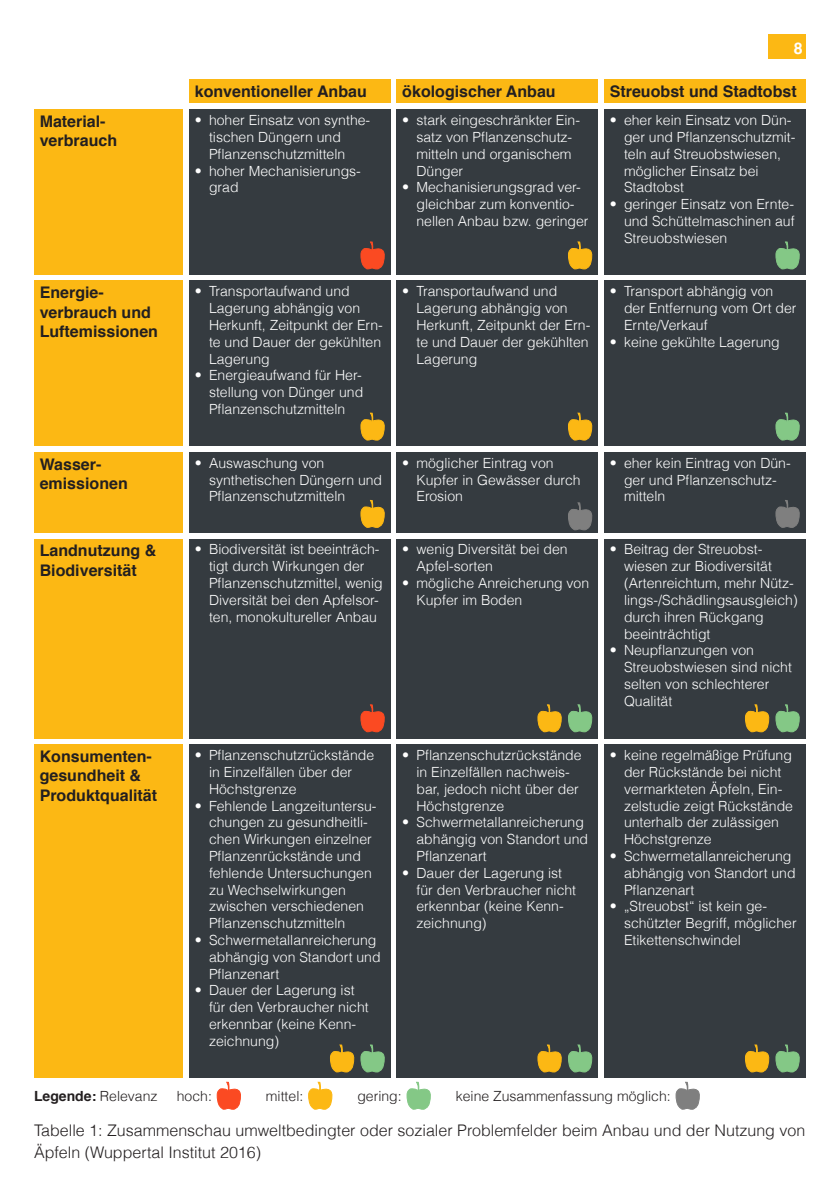
<style>
.page{position:relative;width:840px;height:1191px;background:#fff}
.page>*{position:absolute;margin:0;border:0;box-sizing:border-box;transform-origin:0 0}
.Abbildung_spaltenbes{font:700 16px/19.2px "Helvetica";color:#231f20}
.Exkurs_Text{font:300 16px/22px "Helvetica";color:#231f20}
.Numerierung{font:700 16px "Helvetica";color:#fff}
.t1{font:300 14px/16.8px "Helvetica";color:#fff}
.Legende{font:300 14px "Helvetica";color:#231f20}
.Legende-2{font:700 14px "Helvetica";color:#231f20}
.s1{font-weight:300}
</style>
<div class="page">
<div style="left:767px;top:34px;width:38px;height:24px;background:#fcb814"></div>
<div style="left:189px;top:79px;width:201px;height:24px;background:#fcb814"></div>
<div style="left:396px;top:79px;width:201px;height:24px;background:#fcb814"></div>
<div style="left:603px;top:79px;width:202px;height:24px;background:#fcb814"></div>
<div style="left:189px;top:109px;width:201px;height:165px;background:#353b40"></div>
<div style="left:396px;top:109px;width:201px;height:165px;background:#353b40"></div>
<div style="left:603px;top:109px;width:202px;height:165px;background:#353b40"></div>
<div style="left:34px;top:281px;width:149px;height:165px;background:#fcb814"></div>
<div style="left:34px;top:109px;width:149px;height:165px;background:#fcb814"></div>
<div style="left:189px;top:281px;width:201px;height:165px;background:#353b40"></div>
<div style="left:396px;top:281px;width:201px;height:165px;background:#353b40"></div>
<div style="left:603px;top:281px;width:202px;height:165px;background:#353b40"></div>
<div style="left:34px;top:452px;width:149px;height:80px;background:#fcb814"></div>
<div style="left:189px;top:452px;width:201px;height:80px;background:#353b40"></div>
<div style="left:396px;top:452px;width:201px;height:80px;background:#353b40"></div>
<div style="left:603px;top:452px;width:202px;height:80px;background:#353b40"></div>
<div style="left:34px;top:539px;width:149px;height:199px;background:#fcb814"></div>
<div style="left:189px;top:539px;width:201px;height:199px;background:#353b40"></div>
<div style="left:396px;top:539px;width:201px;height:199px;background:#353b40"></div>
<div style="left:603px;top:539px;width:202px;height:199px;background:#353b40"></div>
<div style="left:34px;top:744px;width:149px;height:333px;background:#fcb814"></div>
<div style="left:189px;top:744px;width:201px;height:333px;background:#353b40"></div>
<div style="left:396px;top:744px;width:201px;height:333px;background:#353b40"></div>
<div style="left:603px;top:744px;width:202px;height:333px;background:#353b40"></div>
<svg style="left:360px;top:241px;width:25px;height:29px"></svg>
<svg style="left:568px;top:241px;width:25px;height:29px"></svg>
<svg style="left:775px;top:241px;width:25px;height:29px"></svg>
<svg style="left:360px;top:412px;width:25px;height:29px"></svg>
<svg style="left:568px;top:412px;width:25px;height:29px"></svg>
<svg style="left:775px;top:412px;width:25px;height:29px"></svg>
<svg style="left:360px;top:499px;width:25px;height:29px"></svg>
<svg style="left:568px;top:502px;width:25px;height:29px"></svg>
<svg style="left:775px;top:500px;width:25px;height:28px"></svg>
<svg style="left:360px;top:704px;width:25px;height:29px"></svg>
<svg style="left:537px;top:704px;width:56px;height:29px"></svg>
<svg style="left:745px;top:704px;width:55px;height:29px"></svg>
<svg style="left:216px;top:1081px;width:25px;height:29px"></svg>
<svg style="left:330px;top:1044px;width:55px;height:29px"></svg>
<svg style="left:537px;top:1044px;width:56px;height:29px"></svg>
<svg style="left:745px;top:1044px;width:55px;height:29px"></svg>
<svg style="left:308px;top:1081px;width:25px;height:29px"></svg>
<svg style="left:406px;top:1081px;width:25px;height:29px"></svg>
<svg style="left:675px;top:1081px;width:25px;height:29px"></svg>
<p class="Abbildung_spaltenbes" style="left:40px;top:112px;width:79px">Material&shy;verbrauch</p>
<p class="Abbildung_spaltenbes" style="left:40px;top:283px;width:120px">Energie&shy;verbrauch und<br>Luftemissionen</p>
<p class="Numerierung" style="left:793px;top:35px;width:10px">8</p>
<p class="Abbildung_spaltenbes" style="left:195px;top:82px;width:173px">konventioneller Anbau</p>
<p class="Abbildung_spaltenbes" style="left:402px;top:82px;width:155px">ökologischer Anbau</p>
<p class="Abbildung_spaltenbes" style="left:609px;top:82px;width:188px">Streuobst und Stadtobst</p>
<p class="t1" style="left:209px;top:111px;width:163px;text-indent:-14px">• hoher Einsatz von synthe&shy;tischen Düngern und<br>Pflanzenschutzmitteln</p>
<p class="t1" style="left:209px;top:162px;width:153px;text-indent:-14px">• hoher Mechanisierungs&shy;grad</p>
<p class="t1" style="left:416px;top:111px;width:165px;text-indent:-14px">• stark eingeschränkter Ein&shy;satz von Pflanzenschutz&shy;mitteln und organischem<br>Dünger</p>
<p class="t1" style="left:416px;top:178px;width:173px;text-indent:-14px">• Mechanisierungsgrad ver&shy;gleichbar zum konventio&shy;nellen Anbau bzw. geringer</p>
<p class="t1" style="left:623px;top:111px;width:173px;text-indent:-14px">• eher kein Einsatz von Dün&shy;ger und Pflanzenschutzmit&shy;teln auf Streuobstwiesen, möglicher Einsatz bei<br>Stadtobst</p>
<p class="t1" style="left:623px;top:195px;width:172px;text-align:justify;text-indent:-14px">• geringer Einsatz von Ernte&shy;und Schüttelmaschinen auf Streuobstwiesen</p>
<p class="t1" style="left:209px;top:282px;width:175px;text-indent:-14px">• Transportaufwand und<br>Lagerung abhängig von<br>Herkunft, Zeitpunkt der Ern&shy;te und Dauer der gekühlten<br>Lagerung</p>
<p class="t1" style="left:209px;top:366px;width:156px;text-align:justify;text-indent:-14px">• Energieaufwand für Her&shy;stellung von Dünger und Pflanzenschutzmitteln</p>
<p class="t1" style="left:416px;top:282px;width:175px;text-indent:-14px">• Transportaufwand und<br>Lagerung abhängig von<br>Herkunft, Zeitpunkt der Ern&shy;te und Dauer der gekühlten<br>Lagerung</p>
<p class="t1" style="left:623px;top:282px;width:174px;text-indent:-14px">• Transport abhängig von der Entfernung vom Ort der<br>Ernte/Verkauf</p>
<p class="t1" style="left:609px;top:333px;width:171px">• keine gekühlte Lagerung</p>
<p class="Abbildung_spaltenbes" style="left:40px;top:454px;width:90px">Wasser&shy;emissionen</p>
<p class="t1" style="left:209px;top:454px;width:174px;text-indent:-14px">• Auswaschung von synthetischen Düngern und<br>Pflanzenschutzmitteln</p>
<p class="t1" style="left:416px;top:454px;width:165px;text-indent:-14px">• möglicher Eintrag von<br>Kupfer in Gewässer durch<br>Erosion</p>
<p class="t1" style="left:623px;top:454px;width:168px;text-indent:-14px">• eher kein Eintrag von Dün&shy;ger und Pflanzenschutz&shy;mitteln</p>
<p class="Abbildung_spaltenbes" style="left:40px;top:541px;width:118px">Landnutzung &amp;<br>Biodiversität</p>
<p class="t1" style="left:209px;top:540px;width:175px;text-indent:-14px">• Biodiversität ist beeinträch&shy;tigt durch Wirkungen der<br>Pflanzenschutzmittel, wenig<br>Diversität bei den Apfelsor&shy;ten, monokultureller Anbau</p>
<p class="t1" style="left:416px;top:540px;width:152px;text-indent:-14px">• wenig Diversität bei den<br>Apfel-sorten</p>
<p class="t1" style="left:416px;top:574px;width:174px;text-indent:-14px">• mögliche Anreicherung von<br>Kupfer im Boden</p>
<p class="Abbildung_spaltenbes" style="left:40px;top:747px;width:119px">Konsumenten&shy;gesundheit &amp;<br>Produktqualität</p>
<p class="t1" style="left:209px;top:746px;width:166px;text-indent:-14px">• Pflanzenschutzrückstände in Einzelfällen über der<br>Höchstgrenze</p>
<p class="t1" style="left:209px;top:796px;width:169px;text-indent:-14px">• Fehlende Langzeituntersu&shy;chungen zu gesundheitli&shy;chen Wirkungen einzelner<br>Pflanzenrückstände und fehlende Untersuchungen zu Wechselwirkungen zwischen verschiedenen<br>Pflanzenschutzmitteln</p>
<p class="t1" style="left:209px;top:931px;width:173px;text-indent:-14px">• Schwermetallanreicherung abhängig von Standort und<br>Pflanzenart</p>
<p class="t1" style="left:209px;top:981px;width:161px;text-indent:-14px">• Dauer der Lagerung ist für den Verbraucher nicht erkennbar (keine Kenn&shy;zeichnung)</p>
<p class="t1" style="left:416px;top:746px;width:166px;text-indent:-14px">• Pflanzenschutzrückstände in Einzelfällen nachweis&shy;bar, jedoch nicht über der<br>Höchstgrenze</p>
<p class="t1" style="left:416px;top:813px;width:173px;text-indent:-14px">• Schwermetallanreicherung abhängig von Standort und<br>Pflanzenart</p>
<p class="t1" style="left:416px;top:863px;width:161px;text-indent:-14px">• Dauer der Lagerung ist für den Verbraucher nicht erkennbar (keine Kenn&shy;zeichnung)</p>
<p class="t1" style="left:623px;top:540px;width:175px;text-indent:-14px">• Beitrag der Streuobst&shy;wiesen zur Biodiversität (Artenreichtum, mehr Nütz&shy;lings-/Schädlingsausgleich) durch ihren Rückgang beeinträchtigt</p>
<p class="t1" style="left:623px;top:641px;width:169px;text-indent:-14px">• Neupflanzungen von<br>Streuobstwiesen sind nicht selten von schlechterer<br>Qualität</p>
<p class="t1" style="left:623px;top:746px;width:170px;text-indent:-14px">• keine regelmäßige Prüfung der Rückstände bei nicht vermarkteten Äpfeln, Ein&shy;zelstudie zeigt Rückstände unterhalb der zulässigen<br>Höchstgrenze</p>
<p class="t1" style="left:623px;top:847px;width:173px;text-indent:-14px">• Schwermetallanreicherung abhängig von Standort und<br>Pflanzenart</p>
<p class="t1" style="left:623px;top:897px;width:174px;text-indent:-14px">• „Streuobst“ ist kein ge&shy;schützter Begriff, möglicher<br>Etikettenschwindel</p>
<p class="Legende-2" style="left:34px;top:1084px;width:125px">Legende: <span class="s1">Relevanz</span></p>
<p class="Legende" style="left:177px;top:1085px;width:37px">hoch:</p>
<p class="Legende" style="left:266px;top:1085px;width:39px">mittel:</p>
<p class="Legende" style="left:357px;top:1085px;width:46px">gering:</p>
<p class="Legende" style="left:455px;top:1085px;width:216px">keine Zusammenfassung möglich:</p>
<p class="Exkurs_Text" style="left:34px;top:1118px;width:772px">Tabelle 1: Zusammenschau umweltbedingter oder sozialer Problemfelder beim Anbau und der Nutzung von<br>Äpfeln (Wuppertal Institut 2016)</p>
</div>
